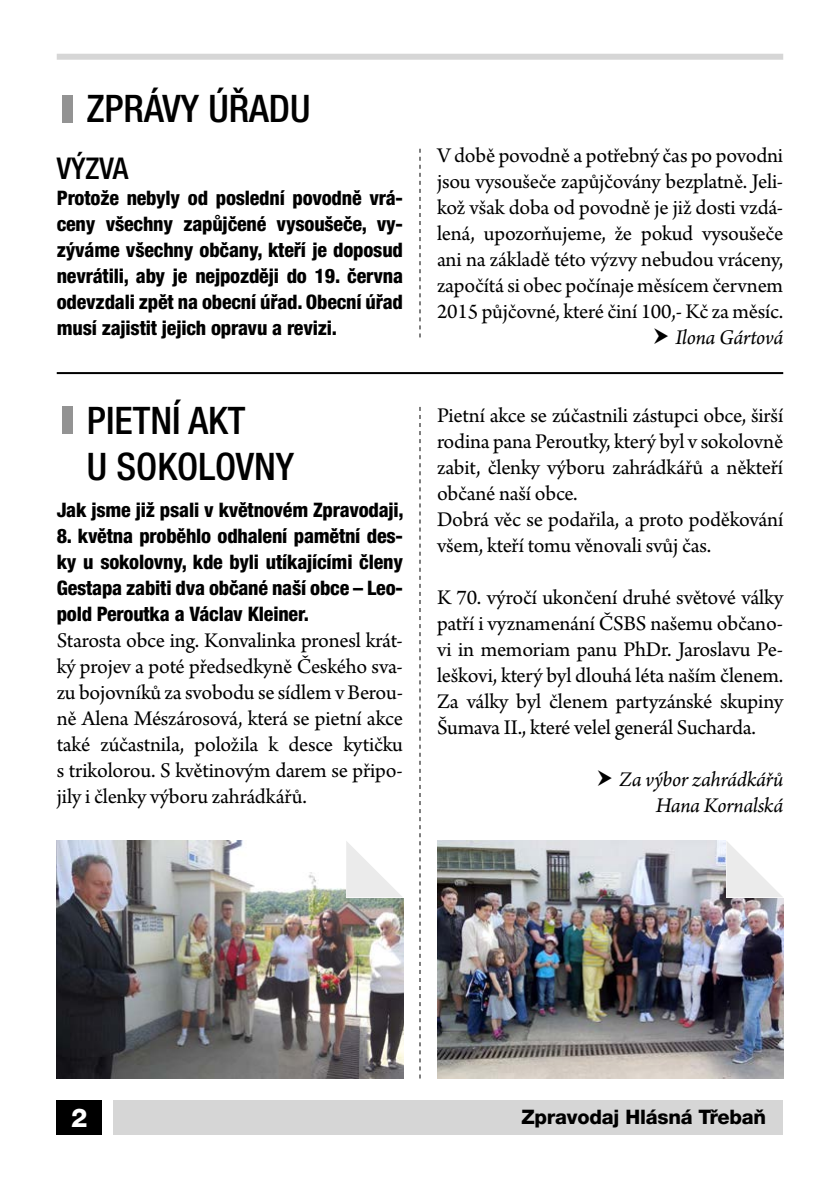
<style>
.page{position:relative;width:840px;height:1191px;background:#fff}
.page>*{position:absolute;margin:0;border:0;box-sizing:border-box;transform-origin:0 0}
.t1{font:500 condensed 38px/45.6px "Helvetica Neue LT Pro";color:#000}
.t2{font:500 condensed 30px "Helvetica Neue LT Pro";color:#000}
.t3{font:800 26px "Helvetica Neue LT Pro";color:#fff}
.t4{font:22px/26px "Arno Pro";letter-spacing:-.01em;color:#000;text-align:justify}
.t5{font:italic 22px/26px "Arno Pro";letter-spacing:-.015em;color:#000;text-align:right}
.t6{font:800 condensed 20px/26px "Helvetica Neue LT Pro";letter-spacing:-.01em;color:#000;text-align:justify}
.t7{font:800 20px "Helvetica Neue LT Pro";letter-spacing:-.01em;color:#000}
.s1{color:#939393}
</style>
<div class="page">
<div style="left:113px;top:1100px;width:669px;height:34px;background:#d6d6d6"></div>
<div style="left:57px;top:54px;width:725px;height:6px;background:#d6d6d6"></div>
<svg style="left:419px;top:149px;width:1px;height:188px"></svg>
<div style="left:57px;top:1100px;width:45px;height:34px;background:#000"></div>
<svg style="left:419px;top:407px;width:1px;height:671px"></svg>
<hr style="left:57px;top:372px;width:725px;height:2px;background:#000">
<img style="left:57px;top:840px;width:346px;height:238px">
<svg style="left:346px;top:840px;width:57px;height:57px"></svg>
<img style="left:437px;top:840px;width:346px;height:238px">
<div style="left:726px;top:837px;width:59px;height:60px;background:#fff"></div>
<svg style="left:726px;top:841px;width:56px;height:56px"></svg>
<h1 class="t1" style="left:57px;top:85px;width:255px"><span class="s1">I</span> ZPRÁVY ÚŘADU</h1>
<h2 class="t2" style="left:57px;top:150px;width:73px">VÝZVA</h2>
<p class="t6" style="left:57px;top:185px;width:347px">Protože nebyly od poslední povodně vrá&shy;ceny všechny zapůjčené vysoušeče, vy&shy;zýváme všechny občany, kteří je doposud nevrátili, aby je nejpozději do 19. června odevzdali zpět na obecní úřad. Obecní úřad musí zajistit jejich opravu a revizi.</p>
<h1 class="t1" style="left:87px;top:397px;width:208px;text-indent:-30px"><span class="s1">I</span>PIETNÍ AKT<br>U SOKOLOVNY</h1>
<p class="t6" style="left:57px;top:496px;width:348px">Jak jsme již psali v květnovém Zpravodaji,</p>
<p class="t6" style="left:57px;top:522px;width:347px">8. května proběhlo odhalení pamětní des&shy;ky u sokolovny, kde byli utíkajícími členy Gestapa zabiti dva občané naší obce – Leo&shy;pold Peroutka a Václav Kleiner.</p>
<p class="t4" style="left:57px;top:628px;width:347px">Starosta obce ing. Konvalinka pronesl krát&shy;ký projev a poté předsedkyně Českého sva&shy;zu bojovníků za svobodu se sídlem v Berou&shy;ně Alena Mészárosová, která se pietní akce také zúčastnila, položila k desce kytičku s trikolorou. S květinovým darem se připo&shy;jily i členky výboru zahrádkářů.</p>
<p class="t4" style="left:437px;top:143px;width:347px">V době povodně a potřebný čas po povodni jsou vysoušeče zapůjčovány bezplatně. Jeli&shy;kož však doba od povodně je již dosti vzdá&shy;lená, upozorňujeme, že pokud vysoušeče ani na základě této výzvy nebudou vráceny, započítá si obec počínaje měsícem červnem 2015 půjčovné, které činí 100,- Kč za měsíc.</p>
<p class="t5" style="left:675px;top:325px;width:109px">Ilona Gártová</p>
<p class="t4" style="left:437px;top:403px;width:347px;text-align:left">Pietní akce se zúčastnili zástupci obce, širší rodina pana Peroutky, který byl v sokolovně zabit, členky výboru zahrádkářů a někteří občané naší obce.<br>Dobrá věc se podařila, a proto poděkování všem, kteří tomu věnovali svůj čas.</p>
<p class="t4" style="left:437px;top:585px;width:347px">K 70. výročí ukončení druhé světové války patří i vyznamenání ČSBS našemu občano&shy;vi in memoriam panu PhDr. Jaroslavu Pe&shy;leškovi, který byl dlouhá léta naším členem.<br>Za války byl členem partyzánské skupiny Šumava II., které velel generál Sucharda.</p>
<p class="t5" style="left:618px;top:767px;width:165px">Za výbor zahrádkářů<br>Hana Kornalská</p>
<p class="t3" style="left:71px;top:1101px;width:18px">2</p>
<p class="t7" style="left:521px;top:1105px;width:246px">Zpravodaj Hlásná Třebaň</p>
</div>
